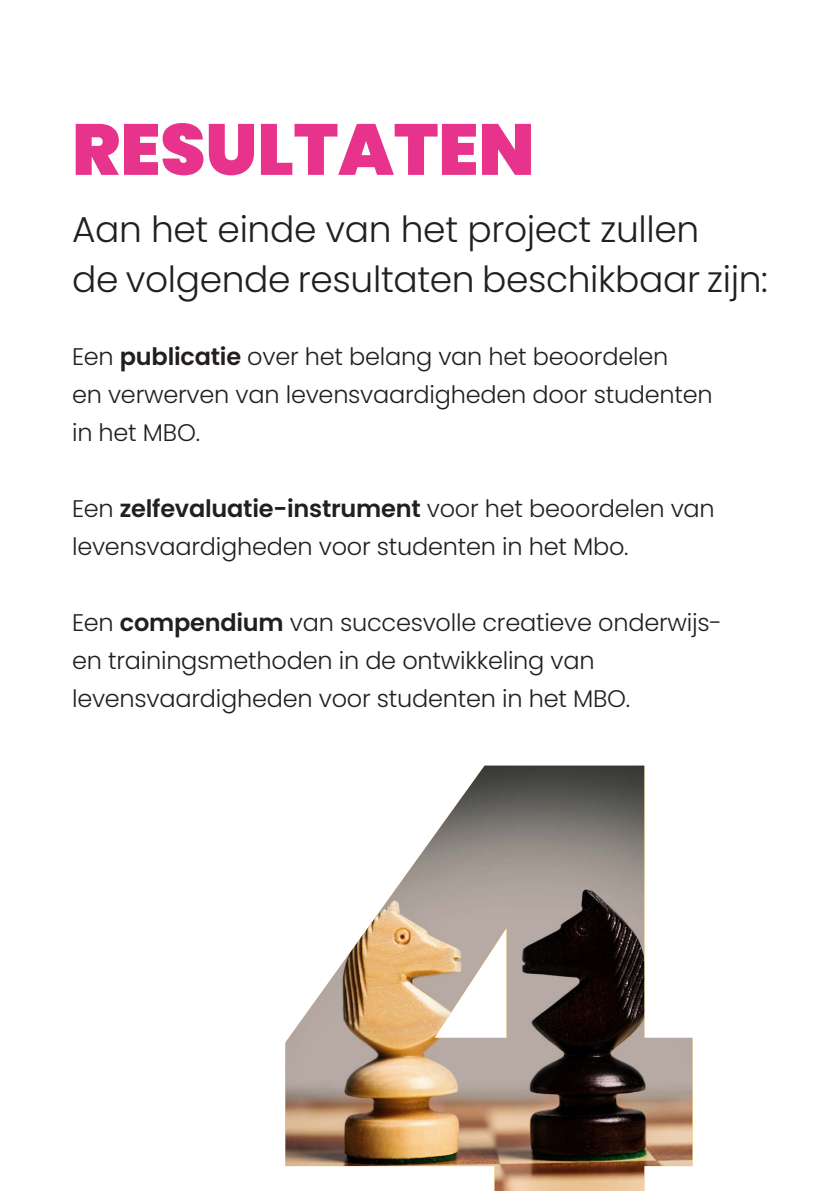
<style>
.page{position:relative;width:840px;height:1191px;background:#fff}
.page>*{position:absolute;margin:0;border:0;box-sizing:border-box;transform-origin:0 0}
.t1{font:900 72px "Poppins";color:#e7338b}
.t2{font:300 36px "Poppins";letter-spacing:-.01em;color:#231f20}
.t3{font:300 24px "Poppins";letter-spacing:-.01em;color:#231f20}
.t4{font:600 24px "Poppins";letter-spacing:-.01em;color:#231f20}
.s1{font-weight:600}
.s2{font-weight:300}
</style>
<div class="page">
<img style="left:285px;top:765px;width:407px;height:426px">
<p class="t1" style="left:72px;top:108px;width:463px">RESULTATEN</p>
<p class="t2" style="left:72px;top:209px;width:628px">Aan het einde van het project zullen</p>
<p class="t2" style="left:72px;top:259px;width:697px">de volgende resultaten beschikbaar zijn:</p>
<p class="t3" style="left:72px;top:342px;width:597px">Een <span class="s1">publicatie</span> over het belang van het beoordelen</p>
<p class="t3" style="left:72px;top:380px;width:642px">en verwerven van levensvaardigheden door studenten</p>
<p class="t3" style="left:72px;top:418px;width:129px">in het MBO.</p>
<p class="t4" style="left:72px;top:494px;width:644px"><span class="s2">Een</span> zelfevaluatie-instrument <span class="s2">voor het beoordelen van</span></p>
<p class="t3" style="left:72px;top:532px;width:557px">levensvaardigheden voor studenten in het Mbo.</p>
<p class="t3" style="left:72px;top:608px;width:651px">Een <span class="s1">compendium</span> van succesvolle creatieve onderwijs-</p>
<p class="t3" style="left:72px;top:646px;width:523px">en trainingsmethoden in de ontwikkeling van</p>
<p class="t3" style="left:72px;top:684px;width:559px">levensvaardigheden voor studenten in het MBO.</p>
</div>
